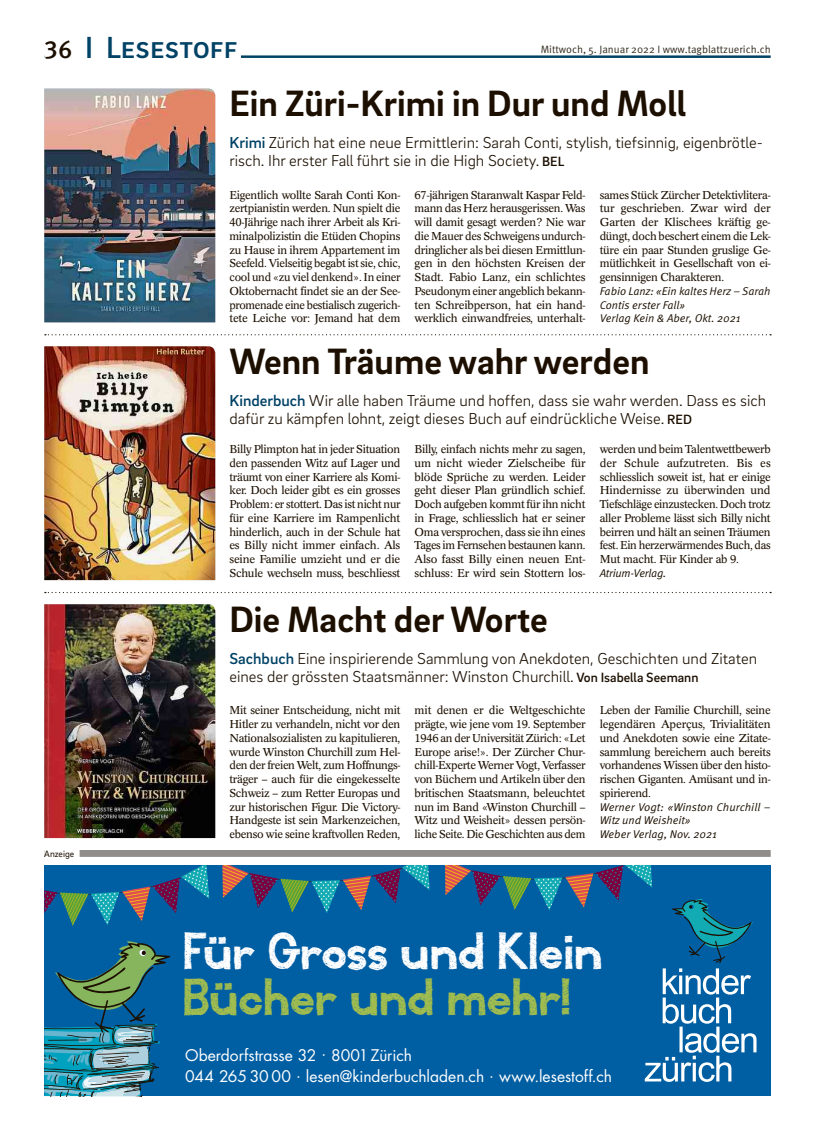
<style>
.page{position:relative;width:815px;height:1134px;background:#fff}
.page>*{position:absolute;margin:0;border:0;box-sizing:border-box;transform-origin:0 0}
.t1{font:700 37.5px "Brix Sans";color:#1c0f00}
.t2{font:37.12px "Illuminate";letter-spacing:.02em;color:#fff}
.t3{font:37.12px "Illuminate";letter-spacing:.025em;color:#a1bd4f}
.t4{font:500 31.25px "Brix Sans";color:#004266}
.t5{font:500 25px "Meta Pro";color:#1c0f00}
.t6{font:300 16.25px/18.1px "Brix Sans";color:#1c0f00}
.t7{font:15.62px/21.2px "Futura Std";color:#fff}
.t8{font:11.25px/13.8px "Concorde Pro";letter-spacing:-.025em;color:#1c0f00;text-align:justify}
.t9{font:11.25px/13.8px "Meta Pro Norm Ita";letter-spacing:-.005em;color:#1c0f00}
.t10{font:11.25px "Meta Pro Norm Ita";letter-spacing:-.025em;color:#1c0f00}
.t11{font:10.62px "Meta Pro Norm";color:#332b1f}
.t12{font:9.38px "Brix Sans";color:#1c0f00}
.s1{font-weight:500;color:#004266}
.s2{font-weight:500;font-size:13.75px}
</style>
<div class="page">
<hr style="left:44px;top:55px;width:727px;height:3px;background:#004266">
<hr style="left:44px;top:54px;width:197px;height:4px;background:#fff">
<img style="left:44px;top:89px;width:171px;height:233px">
<img style="left:44px;top:346px;width:171px;height:234px">
<img style="left:44px;top:604px;width:171px;height:234px">
<svg style="left:45px;top:334px;width:726px;height:1px"></svg>
<svg style="left:45px;top:592px;width:726px;height:1px"></svg>
<div style="left:44px;top:850px;width:727px;height:7px;background:#8f8c8a"></div>
<div style="left:44px;top:848px;width:36px;height:11px;background:#fff"></div>
<svg style="left:44px;top:866px;width:713px;height:231px;background:#11669f"></svg>
<h3 class="t4" style="left:85px;top:27px;width:154px">I Lesestoff</h3>
<h1 class="t1" style="left:229px;top:79px;width:458px">Ein Züri-Krimi in Dur und Moll</h1>
<h3 class="t6" style="left:229px;top:133px;width:535px"><span class="s1">Krimi</span> Zürich hat eine neue Ermittlerin: Sarah Conti, stylish, tiefsinnig, eigenbrötle&shy;risch. Ihr erster Fall führt sie in die High Society. <span class="s2">BEL</span></h3>
<p class="t8" style="left:229px;top:188px;width:173px">Eigentlich wollte Sarah Conti Kon&shy;zertpianistin werden. Nun spielt die 40-Jährige nach ihrer Arbeit als Kri&shy;minalpolizistin die Etüden Chopins zu Hause in ihrem Appartement im Seefeld. Vielseitig begabt ist sie, chic, cool und «zu viel denkend». In einer Oktobernacht findet sie an der See&shy;promenade eine bestialisch zugerich&shy;tete Leiche vor: Jemand hat dem</p>
<p class="t8" style="left:415px;top:188px;width:172px">67-jährigen Staranwalt Kaspar Feld&shy;mann das Herz herausgerissen. Was will damit gesagt werden? Nie war die Mauer des Schweigens undurch&shy;dringlicher als bei diesen Ermittlun&shy;gen in den höchsten Kreisen der Stadt. Fabio Lanz, ein schlichtes Pseudonym einer angeblich bekann&shy;ten Schreibperson, hat ein hand&shy;werklich einwandfreies, unterhalt-</p>
<p class="t8" style="left:600px;top:188px;width:173px">sames Stück Zürcher Detektivlitera&shy;tur geschrieben. Zwar wird der Garten der Klischees kräftig ge&shy;düngt, doch beschert einem die Lek&shy;türe ein paar Stunden gruslige Ge&shy;mütlichkeit in Gesellschaft von ei&shy;gensinnigen Charakteren.</p>
<h3 class="t5" style="left:44px;top:30px;width:30px">36</h3>
<p class="t11" style="left:541px;top:41px;width:231px">Mittwoch, 5. Januar 2022 I www.tagblattzuerich.ch</p>
<p class="t9" style="left:600px;top:283px;width:172px">Fabio Lanz: «Ein kaltes Herz – Sarah<br>Contis erster Fall»<br>Verlag Kein &amp; Aber, Okt. 2021</p>
<h1 class="t1" style="left:229px;top:336px;width:421px">Wenn Träume wahr werden</h1>
<h3 class="t6" style="left:229px;top:391px;width:538px"><span class="s1">Kinderbuch</span> Wir alle haben Träume und hoffen, dass sie wahr werden. Dass es sich dafür zu kämpfen lohnt, zeigt dieses Buch auf eindrückliche Weise. <span class="s2">RED</span></h3>
<p class="t8" style="left:229px;top:442px;width:173px">Billy Plimpton hat in jeder Situation den passenden Witz auf Lager und träumt von einer Karriere als Komi&shy;ker. Doch leider gibt es ein grosses Problem: er stottert. Das ist nicht nur für eine Karriere im Rampenlicht hinderlich, auch in der Schule hat es Billy nicht immer einfach. Als seine Familie umzieht und er die Schule wechseln muss, beschliesst</p>
<p class="t8" style="left:415px;top:442px;width:173px">Billy, einfach nichts mehr zu sagen, um nicht wieder Zielscheibe für blöde Sprüche zu werden. Leider geht dieser Plan gründlich schief.<br>Doch aufgeben kommt für ihn nicht in Frage, schliesslich hat er seiner Oma versprochen, dass sie ihn eines Tages im Fernsehen bestaunen kann.<br>Also fasst Billy einen neuen Ent&shy;schluss: Er wird sein Stottern los-</p>
<p class="t8" style="left:600px;top:442px;width:173px">werden und beim Talentwettbewerb der Schule aufzutreten. Bis es schliesslich soweit ist, hat er einige Hindernisse zu überwinden und Tiefschläge einzustecken. Doch trotz aller Probleme lässt sich Billy nicht beirren und hält an seinen Träumen fest. Ein herzerwärmendes Buch, das Mut macht. Für Kinder ab 9.</p>
<p class="t10" style="left:600px;top:564px;width:68px">Atrium-Verlag.</p>
<p class="t12" style="left:44px;top:847px;width:32px">Anzeige</p>
<h1 class="t1" style="left:229px;top:595px;width:320px">Die Macht der Worte</h1>
<h3 class="t6" style="left:229px;top:649px;width:529px"><span class="s1">Sachbuch</span> Eine inspirierende Sammlung von Anekdoten, Geschichten und Zitaten eines der grössten Staatsmänner: Winston Churchill. <span class="s2">Von Isabella Seemann</span></h3>
<p class="t8" style="left:229px;top:703px;width:173px">Mit seiner Entscheidung, nicht mit Hitler zu verhandeln, nicht vor den Nationalsozialisten zu kapitulieren, wurde Winston Churchill zum Hel&shy;den der freien Welt, zum Hoffnungs&shy;träger – auch für die eingekesselte Schweiz – zum Retter Europas und zur historischen Figur. Die Victory-Handgeste ist sein Markenzeichen, ebenso wie seine kraftvollen Reden,</p>
<p class="t8" style="left:415px;top:703px;width:173px">mit denen er die Weltgeschichte prägte, wie jene vom 19. September 1946 an der Universität Zürich: «Let Europe arise!». Der Zürcher Chur&shy;chill-Experte Werner Vogt, Verfasser von Büchern und Artikeln über den britischen Staatsmann, beleuchtet nun im Band «Winston Churchill – Witz und Weisheit» dessen persön&shy;liche Seite. Die Geschichten aus dem</p>
<p class="t8" style="left:600px;top:703px;width:172px">Leben der Familie Churchill, seine legendären Aperçus, Trivialitäten und Anekdoten sowie eine Zitate&shy;sammlung bereichern auch bereits vorhandenes Wissen über den histo&shy;rischen Giganten. Amüsant und in&shy;spirierend.</p>
<p class="t9" style="left:600px;top:799px;width:172px">Werner Vogt: «Winston Churchill –<br>Witz und Weisheit»<br>Weber Verlag, Nov. 2021</p>
<h2 class="t2" style="left:185px;top:934px;width:420px">Für Gross und Klein</h2>
<h2 class="t3" style="left:185px;top:980px;width:388px">Bücher und mehr!</h2>
<h3 class="t7" style="left:185px;top:1044px;width:428px">Oberdorfstrasse 32 ∙ 8001Zürich<br>044 265 30 00 ∙ lesen@kinderbuchladen.ch ∙ www.lesestoff.ch</h3>
</div>
